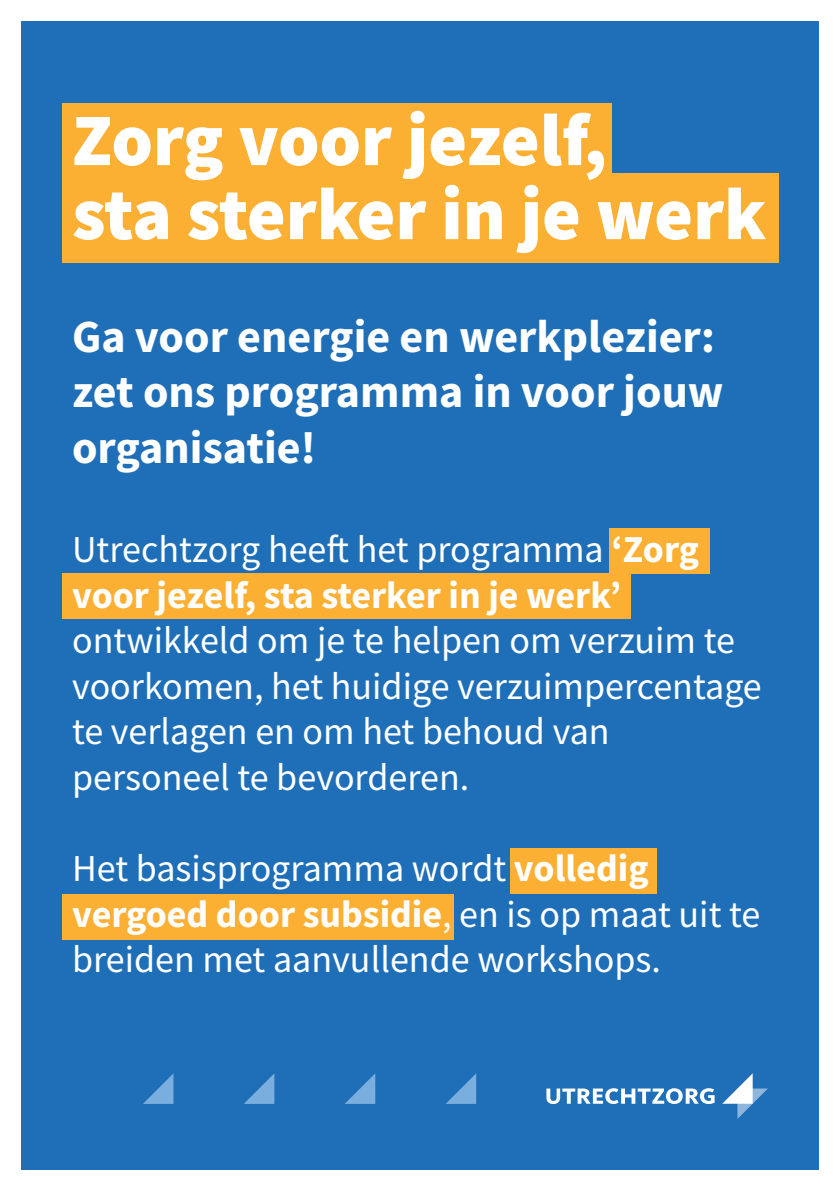
<style>
.page{position:relative;width:840px;height:1191px;background:#fff}
.page>*{position:absolute;margin:0;border:0;box-sizing:border-box;transform-origin:0 0}
.t1{font:900 74px "Source Sans Pro";color:#fff}
.t2{font:700 46px/55.2px "Source Sans Pro";color:#fff}
.t3{font:38px/45.6px "Source Sans Pro";color:#fff}
.s1{font-weight:700}
</style>
<div class="page">
<div style="left:21px;top:21px;width:798px;height:1149px;background:#1f6fb8"></div>
<div style="left:62px;top:103px;width:549px;height:79px;background:#fbb033"></div>
<div style="left:62px;top:173px;width:716px;height:89px;background:#fbb033"></div>
<div style="left:608px;top:528px;width:101px;height:45px;background:#fbb033"></div>
<div style="left:62px;top:573px;width:569px;height:46px;background:#fbb033"></div>
<div style="left:510px;top:848px;width:146px;height:45px;background:#fbb033"></div>
<div style="left:62px;top:893px;width:392px;height:46px;background:#fbb033"></div>
<svg style="left:546px;top:1088px;width:168px;height:16px"></svg>
<svg style="left:721px;top:1073px;width:46px;height:46px"></svg>
<svg style="left:445px;top:1073px;width:31px;height:31px"></svg>
<svg style="left:344px;top:1073px;width:31px;height:31px"></svg>
<svg style="left:243px;top:1073px;width:31px;height:31px"></svg>
<svg style="left:143px;top:1073px;width:30px;height:31px"></svg>
<p class="t1" style="left:72px;top:89px;width:536px">Zorg voor jezelf,</p>
<p class="t1" style="left:72px;top:163px;width:695px">sta sterker in je werk</p>
<p class="t2" style="left:72px;top:309px;width:652px">Ga voor energie en werkplezier: zet ons programma in voor jouw organisatie!</p>
<p class="t3" style="left:72px;top:526px;width:691px">Utrechtzorg heeft het programma <span class="s1">‘Zorg voor jezelf, sta sterker in je werk’ </span>ontwikkeld om je te helpen om verzuim te voorkomen, het huidige verzuimpercentage te verlagen en om het behoud van personeel te bevorderen.</p>
<p class="t3" style="left:72px;top:845px;width:689px">Het basisprogramma wordt <span class="s1">volledig vergoed door subsidie</span>, en is op maat uit te breiden met aanvullende workshops.</p>
</div>
